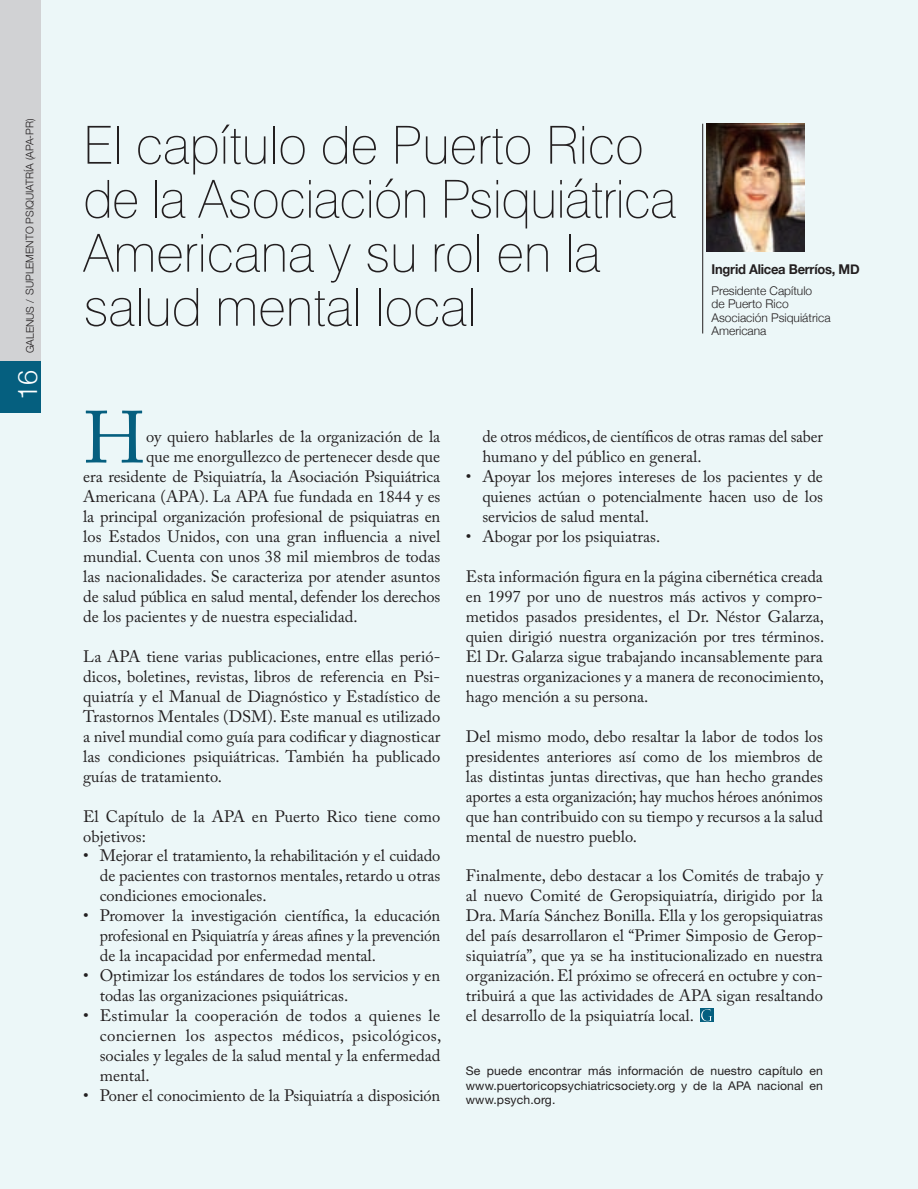
<style>
.page{position:relative;width:918px;height:1189px;background:#fff}
.page>*{position:absolute;margin:0;border:0;box-sizing:border-box;transform-origin:0 0}
.t1{font:72.9px "Adobe Caslon Pro";color:#055f7f}
.t2{font:100 52.5px/54px "Swiss 721 BT";color:#231f20}
.t3{font:300 27px "Helvetica Neue";color:#fff}
.t4{font:16.5px/20px "Adobe Caslon Pro";color:#231f20;text-align:justify}
.t5{font:700 13.5px "Helvetica Neue";letter-spacing:-.02em;color:#231f20;scale:.96 1}
.t6{font:12px/14.4px "Helvetica Neue";letter-spacing:.01em;color:#231f20;text-align:justify}
.t7{font:300 12px/13.5px "Helvetica Neue";color:#231f20}
.t8{font:300 10.5px "Helvetica Neue";color:#231f20}
</style>
<div class="page">
<div style="left:0;top:0;width:916px;height:1189px;background:#ecf7f8"></div>
<hr style="left:916px;top:0;width:2px;height:1189px;background:#ecf7f8">
<div style="left:0;top:0;width:41px;height:413px;background:#d1d2d4"></div>
<div style="left:0;top:362px;width:41px;height:51px;background:#055f7f"></div>
<img style="left:706px;top:124px;width:98px;height:127px">
<hr style="left:702px;top:124px;width:1px;height:209px;background:#231f20">
<div style="left:699px;top:1008px;width:14px;height:14px;background:#055f7f"></div>
<svg style="left:701px;top:1009px;width:11px;height:12px"></svg>
<p class="t8" style="left:23px;top:353px;width:236px;rotate:-90deg">GALENUS / Suplemento PSIQUIATRÍA (APA-PR)</p>
<h3 class="t3" style="left:11px;top:400px;width:32px;rotate:-90deg">16</h3>
<h2 class="t2" style="left:83px;top:118px;width:594px">El capítulo de Puerto Rico de la Asociación Psiquiátrica<br>Americana y su rol en la salud mental local</h2>
<p class="t5" style="left:711px;top:260px;width:156px">Ingrid Alicea Berríos, MD</p>
<p class="t7" style="left:711px;top:283px;width:120px">Presidente Capítulo<br>de Puerto Rico<br>Asociación Psiquiátrica<br>Americana</p>
<h1 class="t1" style="left:83px;top:395px;width:64px">H</h1>
<p class="t4" style="left:146px;top:427px;width:295px">oy quiero hablarles de la organización de la</p>
<p class="t4" style="left:146px;top:447px;width:296px">que me enorgullezco de pertenecer desde que</p>
<p class="t4" style="left:83px;top:467px;width:358px">era residente de Psiquiatría, la Asociación Psiquiátrica</p>
<p class="t4" style="left:83px;top:487px;width:359px">Americana (APA). La APA fue fundada en 1844 y es</p>
<p class="t4" style="left:83px;top:506px;width:358px">la principal organización profesional de psiquiatras en</p>
<p class="t4" style="left:83px;top:526px;width:358px">los Estados Unidos, con una gran influencia a nivel</p>
<p class="t4" style="left:83px;top:546px;width:358px">mundial. Cuenta con unos 38 mil miembros de todas</p>
<p class="t4" style="left:83px;top:566px;width:358px">las nacionalidades. Se caracteriza por atender asuntos</p>
<p class="t4" style="left:83px;top:586px;width:358px">de salud pública en salud mental, defender los derechos</p>
<p class="t4" style="left:83px;top:606px;width:276px">de los pacientes y de nuestra especialidad.</p>
<p class="t4" style="left:83px;top:646px;width:358px">La APA tiene varias publicaciones, entre ellas perió&shy;dicos, boletines, revistas, libros de referencia en Psi&shy;quiatría y el Manual de Diagnóstico y Estadístico de Trastornos Mentales (DSM). Este manual es utilizado a nivel mundial como guía para codificar y diagnosticar las condiciones psiquiátricas. También ha publicado guías de tratamiento.</p>
<p class="t4" style="left:83px;top:806px;width:358px">El Capítulo de la APA en Puerto Rico tiene como objetivos:</p>
<p class="t4" style="left:100px;top:846px;width:342px;text-indent:-16px">• Mejorar el tratamiento, la rehabilitación y el cuidado de pacientes con trastornos mentales, retardo u otras condiciones emocionales.</p>
<p class="t4" style="left:100px;top:905px;width:342px;text-indent:-17px">• Promover la investigación científica, la educación profesional en Psiquiatría y áreas afines y la prevención de la incapacidad por enfermedad mental.</p>
<p class="t4" style="left:100px;top:965px;width:342px;text-indent:-16px">• Optimizar los estándares de todos los servicios y en todas las organizaciones psiquiátricas.</p>
<p class="t4" style="left:100px;top:1005px;width:343px;text-indent:-16px">• Estimular la cooperación de todos a quienes le conciernen los aspectos médicos, psicológicos, sociales y legales de la salud mental y la enfermedad mental.</p>
<p class="t4" style="left:83px;top:1085px;width:358px">• Poner el conocimiento de la Psiquiatría a disposición</p>
<p class="t4" style="left:482px;top:427px;width:342px">de otros médicos, de científicos de otras ramas del saber humano y del público en general.</p>
<p class="t4" style="left:482px;top:467px;width:342px;text-indent:-17px">• Apoyar los mejores intereses de los pacientes y de quienes actúan o potencialmente hacen uso de los servicios de salud mental.</p>
<p class="t4" style="left:466px;top:526px;width:196px">• Abogar por los psiquiatras.</p>
<p class="t4" style="left:466px;top:566px;width:360px">Esta información figura en la página cibernética creada en 1997 por uno de nuestros más activos y compro&shy;metidos pasados presidentes, el Dr. Néstor Galarza, quien dirigió nuestra organización por tres términos.<br>El Dr. Galarza sigue trabajando incansablemente para nuestras organizaciones y a manera de reconocimiento, hago mención a su persona.</p>
<p class="t4" style="left:466px;top:726px;width:359px">Del mismo modo, debo resaltar la labor de todos los presidentes anteriores así como de los miembros de las distintas juntas directivas, que han hecho grandes aportes a esta organización; hay muchos héroes anónimos que han contribuido con su tiempo y recursos a la salud mental de nuestro pueblo.</p>
<p class="t4" style="left:466px;top:866px;width:358px">Finalmente, debo destacar a los Comités de trabajo y al nuevo Comité de Geropsiquiatría, dirigido por la Dra. María Sánchez Bonilla. Ella y los geropsiquiatras del país desarrollaron el “Primer Simposio de Gerop&shy;siquiatría”, que ya se ha institucionalizado en nuestra organización. El próximo se ofrecerá en octubre y con&shy;tribuirá a que las actividades de APA sigan resaltando el desarrollo de la psiquiatría local.</p>
<p class="t6" style="left:466px;top:1064px;width:358px">Se puede encontrar más información de nuestro capítulo en www.puertoricopsychiatricsociety.org y de la APA nacional en www.psych.org.</p>
</div>
